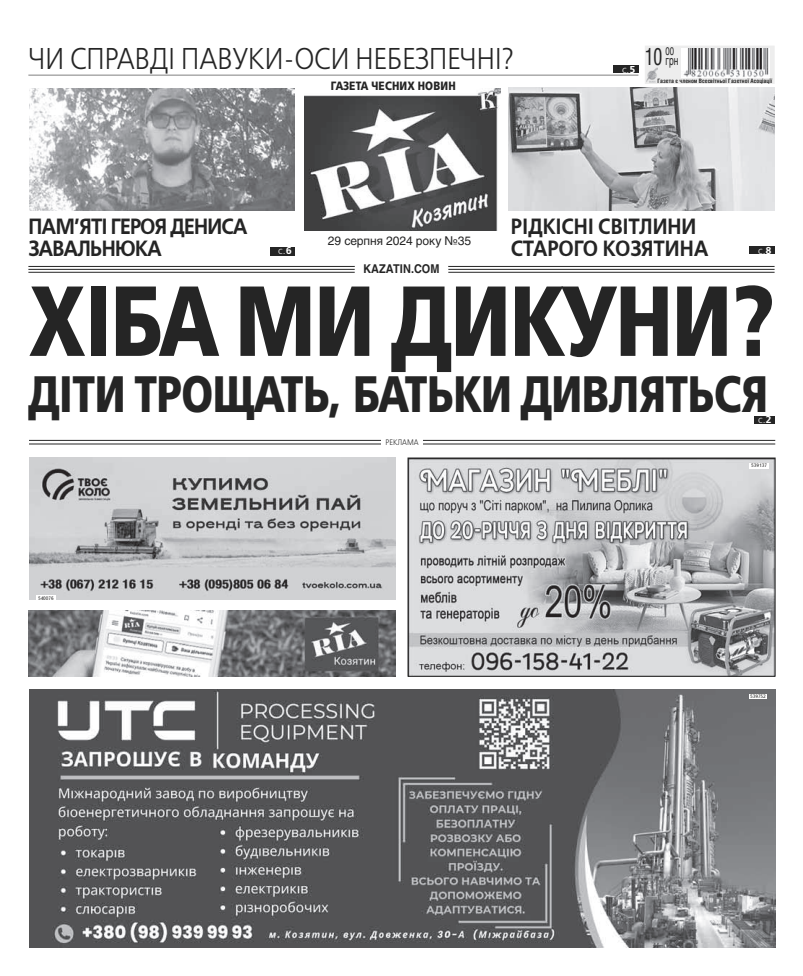
<style>
.page{position:relative;width:803px;height:976px;background:#fff}
.page>*{position:absolute;margin:0;border:0;box-sizing:border-box;transform-origin:0 0}
.t1{font:700 99px "Free Set C";letter-spacing:-.01em;color:#252525;scale:.8 1}
.t2{font:700 51px "Free Set C";letter-spacing:-.01em;color:#252525;scale:.8 1}
.t3{font:300 30px "Free Set C";letter-spacing:-.015em;color:#252525;scale:.9 1}
.t4{font:600 22px/22px "Free Set C";color:#252525;scale:.9 1}
.t5{font:600 22px/22px "Free Set C";letter-spacing:-.03em;color:#252525;scale:.9 1}
.t6{font:13px "Helios";color:#252525;scale:.64 1}
.t7{font:12px "Helios";letter-spacing:-.01em;color:#252525}
.t8{font:700 12px "Free Set C";letter-spacing:.02em;color:#252525;scale:.85 1}
.t9{font:700 12px "Helios";color:#252525;scale:.9 1}
.t10{font:11px "Helios";color:#252525;scale:.7 1}
.t11{font:300 10px "Free Set C";color:#fff}
.t12{font:300 8px "Free Set C";color:#252525;scale:.9 1}
.t13{font:700 6px "Helios Cond";letter-spacing:.005em;color:#252525}
.t14{font:5px "Text";color:#252525}
.s1{font-weight:600}
.s2{font-family:"Helvetica Neue LTCYR";font-stretch:condensed;font-size:24px}
</style>
<div class="page">
<hr style="left:28px;top:266px;width:746px;height:1px;background:#252525">
<hr style="left:28px;top:269px;width:746px;height:1px;background:#252525">
<hr style="left:28px;top:272px;width:746px;height:1px;background:#252525">
<div style="left:354px;top:260px;width:94px;height:19px;background:#fff;border-radius:8px"></div>
<hr style="left:28px;top:75px;width:610px;height:1px;background:#818181">
<div style="left:613px;top:66px;width:25px;height:7px;background:#252525"></div>
<img style="left:508px;top:88px;width:266px;height:122px">
<img style="left:29px;top:88px;width:265px;height:122px">
<img style="left:304px;top:88px;width:196px;height:142px">
<div style="left:644px;top:46px;width:130px;height:38px;background:#ededed"></div>
<img style="left:681px;top:49px;width:87px;height:29px">
<img style="left:646px;top:68px;width:11px;height:14px">
<div style="left:270px;top:247px;width:24px;height:8px;background:#252525"></div>
<div style="left:749px;top:247px;width:25px;height:7px;background:#252525"></div>
<img style="left:28px;top:610px;width:367px;height:66px">
<img style="left:29px;top:457px;width:366px;height:142px">
<div style="left:36px;top:595px;width:20px;height:5px;background:#fff"></div>
<hr style="left:29px;top:440px;width:745px;height:1px;background:#252525">
<hr style="left:29px;top:443px;width:745px;height:1px;background:#252525">
<div style="left:381px;top:439px;width:41px;height:6px;background:#fff"></div>
<img style="left:409px;top:459px;width:363px;height:215px">
<div style="left:407px;top:457px;width:367px;height:219px;border:1px solid #252525"></div>
<div style="left:749px;top:463px;width:19px;height:5px;background:#fff"></div>
<div style="left:753px;top:416px;width:21px;height:7px;background:#252525"></div>
<img style="left:29px;top:689px;width:745px;height:258px">
<hr style="left:748px;top:694px;width:18px;height:4px;background:#fff">
<h3 class="t3" style="left:28px;top:43px;width:540px">Чи справді павуки-оси небезпеч ні?</h3>
<h3 class="t8" style="left:331px;top:79px;width:148px">газета чесних новин</h3>
<h3 class="t11" style="left:621px;top:64px;width:15px">с.<span class="s1">5</span></h3>
<h3 class="t10" style="left:665px;top:45px;width:14px">00</h3>
<h3 class="t6" style="left:644px;top:53px;width:54px"><span class="s2">10</span> грн</h3>
<p class="t13" style="left:657px;top:77px;width:116px">Газета є членом Всесвітньої Газетної Асоціації</p>
<h3 class="t5" style="left:28px;top:216px;width:245px">Пам’яті Героя Дениса<br>Завальнюка</h3>
<h3 class="t4" style="left:510px;top:216px;width:221px">Рідкісні світлини старого Козятина</h3>
<h3 class="t7" style="left:328px;top:233px;width:145px">29 серпня 2024 року №35</h3>
<h3 class="t11" style="left:278px;top:245px;width:15px">с.<span class="s1">6</span></h3>
<h3 class="t11" style="left:757px;top:245px;width:15px">с.<span class="s1">8</span></h3>
<h3 class="t9" style="left:363px;top:262px;width:86px">KAZATIN.COM</h3>
<h1 class="t1" style="left:29px;top:265px;width:934px">Хіба ми дикуни?</h1>
<h2 class="t2" style="left:29px;top:365px;width:925px">Діти трощать, батьки дивляться</h2>
<h3 class="t11" style="left:757px;top:414px;width:15px">с.<span class="s1">2</span></h3>
<p class="t14" style="left:38px;top:595px;width:17px">540076</p>
<h3 class="t12" style="left:385px;top:438px;width:38px">реклама</h3>
<p class="t14" style="left:751px;top:462px;width:17px">539137</p>
<p class="t14" style="left:749px;top:693px;width:17px">539752</p>
</div>
